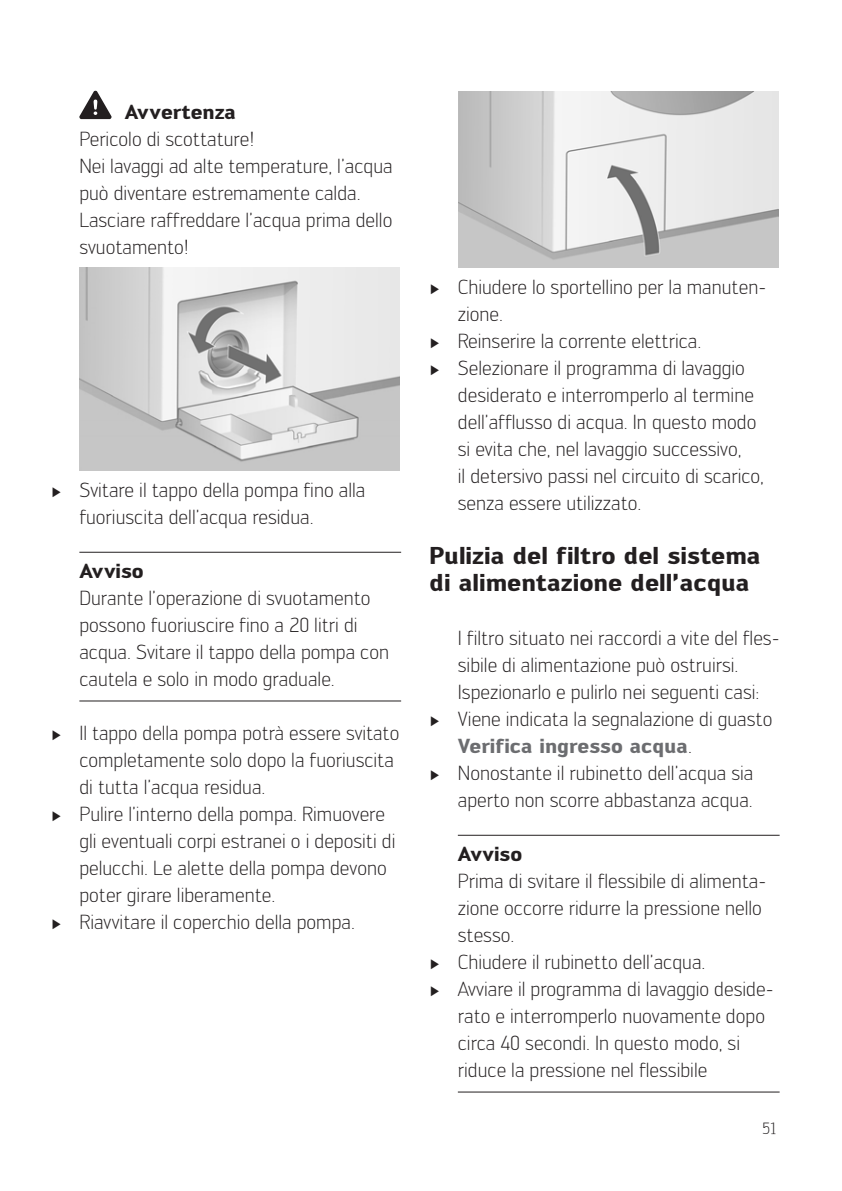
<style>
.page{position:relative;width:842px;height:1191px;background:#fff}
.page>*{position:absolute;margin:0;border:0;box-sizing:border-box;transform-origin:0 0}
.t1{font:700 24px/27px "Engel";color:#231f20}
.t2{font:300 20px/27px "Engel";color:#231f20}
.t3{font:700 20px "Engel";color:#231f20}
.t4{font:700 20px "Engel";color:#6c6d70}
.t5{font:300 16px "Engel";color:#231f20}
.s1{font-family:"Century";font-weight:400;font-size:14px}
.s2{font-weight:300;color:#231f20}
</style>
<div class="page">
<hr style="left:79px;top:552px;width:322px;height:1px;background:#231f20">
<hr style="left:79px;top:700px;width:322px;height:1px;background:#231f20">
<svg style="left:79px;top:91px;width:33px;height:28px"></svg>
<img style="left:80px;top:267px;width:320px;height:203px">
<hr style="left:458px;top:834px;width:322px;height:1px;background:#231f20">
<hr style="left:458px;top:1091px;width:322px;height:1px;background:#231f20">
<img style="left:458px;top:92px;width:320px;height:175px">
<p class="t3" style="left:125px;top:100px;width:113px">Avvertenza</p>
<p class="t2" style="left:79px;top:126px;width:315px">Pericolo di scottature!<br>Nei lavaggi ad alte temperature, l’acqua può diventare estremamente calda.<br>Lasciare raffreddare l’acqua prima dello svuotamento!</p>
<p class="t2" style="left:79px;top:477px;width:287px;text-indent:-28px"><span class="s1">►</span> Svitare il tappo della pompa fino alla fuoriuscita dell’acqua residua.</p>
<p class="t3" style="left:79px;top:559px;width:66px">Avviso</p>
<p class="t2" style="left:79px;top:585px;width:311px">Durante l’operazione di svuotamento possono fuoriuscire fino a 20 litri di acqua. Svitare il tappo della pompa con cautela e solo in modo graduale.</p>
<p class="t2" style="left:51px;top:720px;width:350px"><span class="s1">►</span> Il tappo della pompa potrà essere svitato</p>
<p class="t2" style="left:79px;top:747px;width:316px">completamente solo dopo la fuoriuscita</p>
<p class="t2" style="left:79px;top:774px;width:188px">di tutta l’acqua residua.</p>
<p class="t2" style="left:51px;top:801px;width:335px"><span class="s1">►</span> Pulire l’interno della pompa. Rimuovere</p>
<p class="t2" style="left:79px;top:828px;width:318px">gli eventuali corpi estranei o i depositi di</p>
<p class="t2" style="left:79px;top:855px;width:309px">pelucchi. Le alette della pompa devono</p>
<p class="t2" style="left:79px;top:882px;width:197px">poter girare liberamente.</p>
<p class="t2" style="left:51px;top:909px;width:305px"><span class="s1">►</span> Riavvitare il coperchio della pompa.</p>
<p class="t2" style="left:429px;top:273px;width:338px"><span class="s1">►</span> Chiudere lo sportellino per la manuten-</p>
<p class="t2" style="left:458px;top:300px;width:47px">zione.</p>
<p class="t2" style="left:429px;top:327px;width:273px"><span class="s1">►</span> Reinserire la corrente elettrica.</p>
<p class="t2" style="left:429px;top:354px;width:317px"><span class="s1">►</span> Selezionare il programma di lavaggio</p>
<p class="t2" style="left:458px;top:381px;width:298px">desiderato e interromperlo al termine</p>
<p class="t2" style="left:458px;top:408px;width:300px">dell’afflusso di acqua. In questo modo</p>
<p class="t2" style="left:458px;top:435px;width:285px">si evita che, nel lavaggio successivo,</p>
<p class="t2" style="left:458px;top:462px;width:308px">il detersivo passi nel circuito di scarico,</p>
<p class="t2" style="left:458px;top:489px;width:185px">senza essere utilizzato.</p>
<p class="t1" style="left:429px;top:542px;width:333px">Pulizia del filtro del sistema di alimentazione dell’acqua</p>
<p class="t2" style="left:458px;top:624px;width:323px">I filtro situato nei raccordi a vite del fles-</p>
<p class="t2" style="left:458px;top:651px;width:282px">sibile di alimentazione può ostruirsi.</p>
<p class="t2" style="left:458px;top:678px;width:303px">Ispezionarlo e pulirlo nei seguenti casi:</p>
<p class="t2" style="left:429px;top:705px;width:344px"><span class="s1">►</span> Viene indicata la segnalazione di guasto</p>
<p class="t4" style="left:458px;top:734px;width:236px">Verifica ingresso acqua<span class="s2">.</span></p>
<p class="t2" style="left:429px;top:759px;width:325px"><span class="s1">►</span> Nonostante il rubinetto dell’acqua sia</p>
<p class="t2" style="left:458px;top:786px;width:296px">aperto non scorre abbastanza acqua.</p>
<p class="t3" style="left:458px;top:842px;width:66px">Avviso</p>
<p class="t2" style="left:458px;top:867px;width:310px">Prima di svitare il flessibile di alimenta-</p>
<p class="t2" style="left:458px;top:894px;width:306px">zione occorre ridurre la pressione nello</p>
<p class="t2" style="left:458px;top:921px;width:58px">stesso.</p>
<p class="t2" style="left:429px;top:948px;width:277px"><span class="s1">►</span> Chiudere il rubinetto dell’acqua.</p>
<p class="t2" style="left:429px;top:975px;width:346px"><span class="s1">►</span> Avviare il programma di lavaggio deside-</p>
<p class="t2" style="left:458px;top:1002px;width:309px">rato e interromperlo nuovamente dopo</p>
<p class="t2" style="left:458px;top:1029px;width:284px">circa 40 secondi. In questo modo, si</p>
<p class="t2" style="left:458px;top:1056px;width:251px">riduce la pressione nel flessibile</p>
<p class="t5" style="left:762px;top:1119px;width:16px">51</p>
</div>
